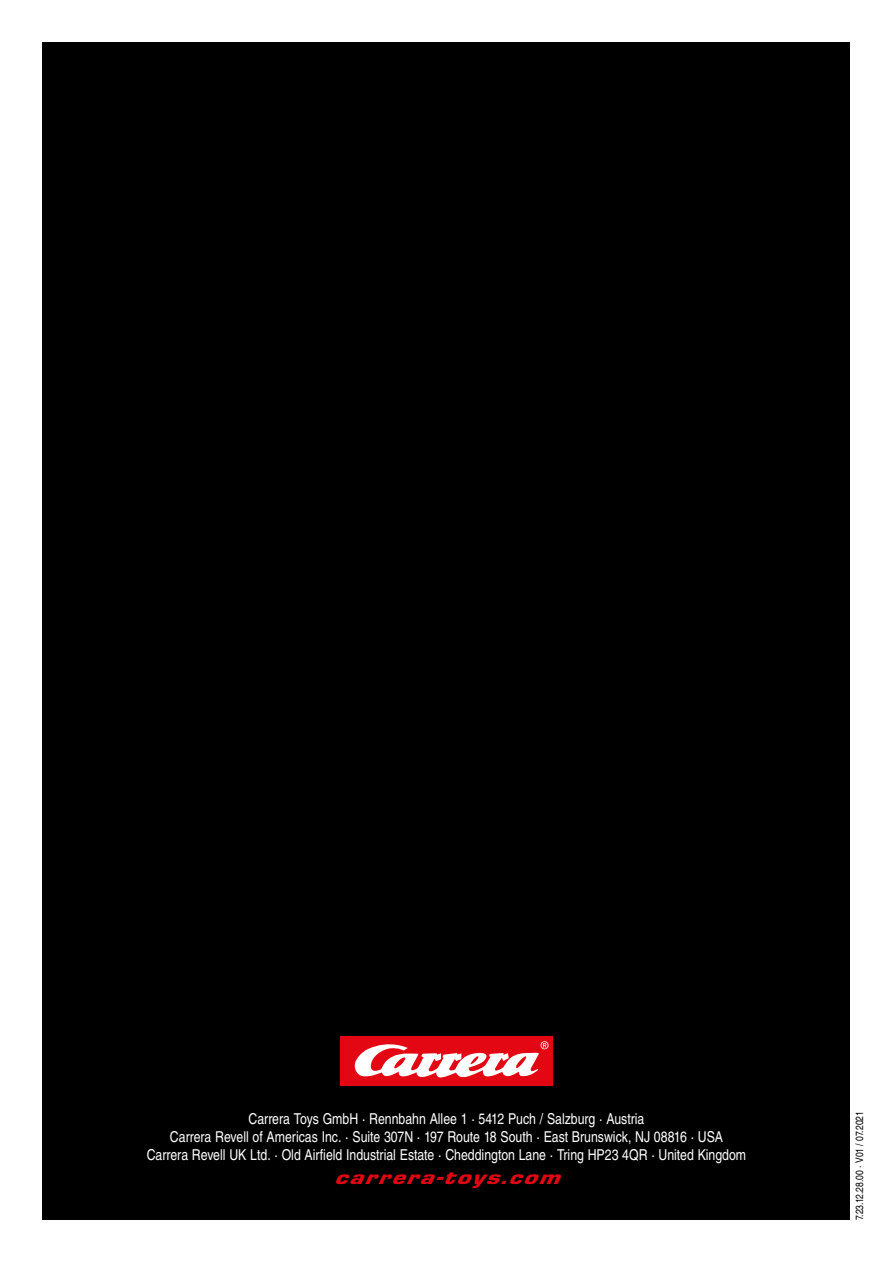
<style>
.page{position:relative;width:893px;height:1263px;background:#fff}
.page>*{position:absolute;margin:0;border:0;box-sizing:border-box;transform-origin:0 0}
.t1{font:italic 900 20.4px "Eurostile";color:#e30613;scale:1.25 1}
.t2{font:15px/18px "Nimbus San LOT Reg Con";color:#fff;text-align:center}
.t3{font:10.5px "Nimbus San LOT Reg Con";color:#000}
</style>
<div class="page">
<div style="left:43px;top:42px;width:807px;height:1178px;background:#000"></div>
<div style="left:340px;top:1036px;width:213px;height:50px;background:#e30613"></div>
<svg style="left:354px;top:1041px;width:194px;height:37px"></svg>
<p class="t2" style="left:147px;top:1110px;width:601px">Carrera Toys GmbH · Rennbahn Allee 1 · 5412 Puch / Salzburg · Austria<br>Carrera Revell of Americas Inc. · Suite 307N · 197 Route 18 South · East Brunswick, NJ 08816 · USA<br>Carrera Revell UK Ltd. · Old Airfield Industrial Estate · Cheddington Lane · Tring HP23 4QR · United Kingdom</p>
<h1 class="t1" style="left:334px;top:1162px;width:191px">carrera-toys.com</h1>
<p class="t3" style="left:853px;top:1220px;width:111px;rotate:-90deg">7.23.12.28.00 · V01 / 07.2021</p>
</div>
